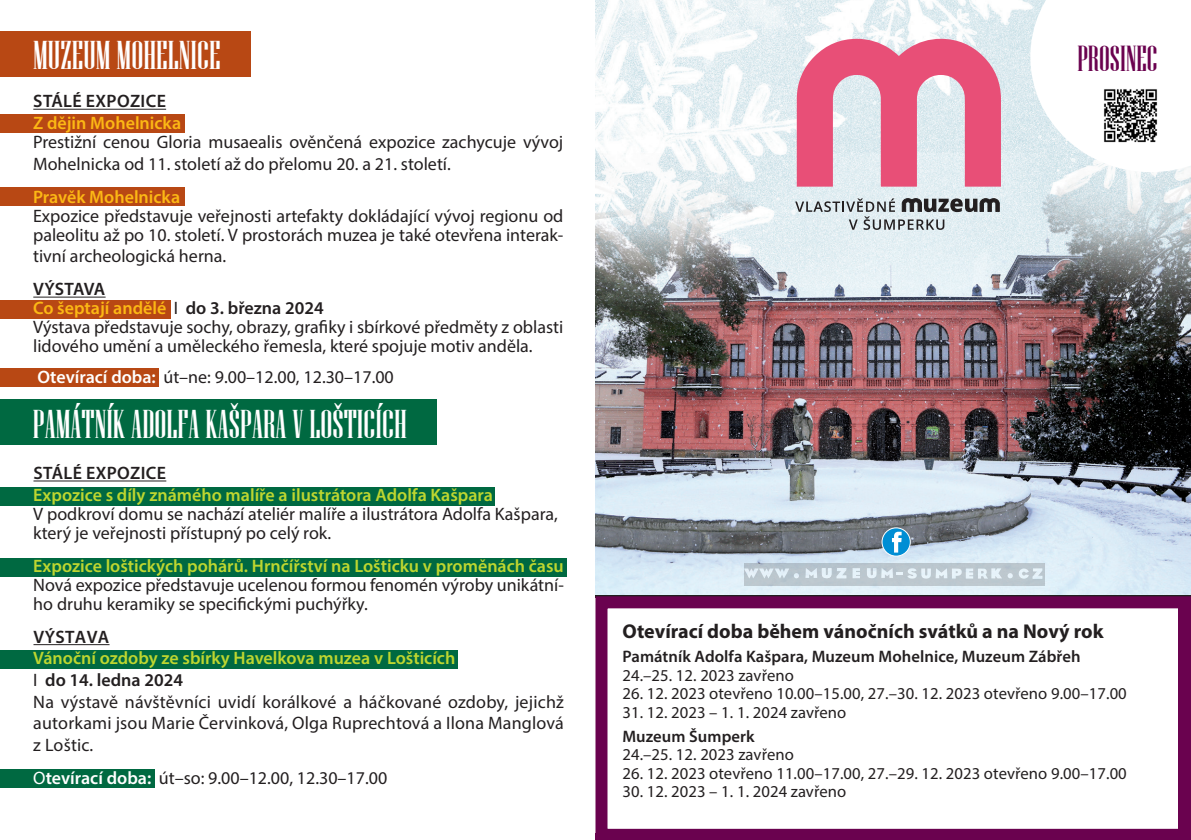
<style>
.page{position:relative;width:1191px;height:840px;background:#fff}
.page>*{position:absolute;margin:0;border:0;box-sizing:border-box;transform-origin:0 0}
.t1{font:40px "Niagara Solid";color:#fff}
.t2{font:40px "Inge Upright";color:#fff}
.t3{font:36px "Niagara Solid";color:#6a024f}
.t4{font:700 20px "Myriad Pro";color:#231f20}
.t5{font:18px/19px "Myriad Pro";color:#231f20}
.t6{font:600 18px "Myriad Pro";color:#bed630}
.t7{font:600 18px "Myriad Pro";color:#fcb814}
.t8{font:600 18px "Myriad Pro";letter-spacing:.02em;color:#231f20}
.t9{font:600 18px "Myriad Pro";color:#231f20}
.t10{font:600 18px "Myriad Pro";letter-spacing:-.02em;color:#231f20}
.t11{font:16.6px "Myriad Pro";letter-spacing:.005em;color:#231f20}
.t12{font:600 16.6px "Myriad Pro";letter-spacing:.005em;color:#231f20}
.s1{font-weight:400;color:#231f20}
.s2{color:#231f20}
.s3{font-weight:600;color:#fff}
.s4{font-weight:400}
.s5{color:#fff}
</style>
<div class="page">
<div style="left:0;top:368px;width:159px;height:18px;background:#b84814"></div>
<div style="left:0;top:300px;width:170px;height:19px;background:#b84814"></div>
<div style="left:0;top:187px;width:184px;height:19px;background:#b84814"></div>
<div style="left:0;top:650px;width:458px;height:18px;background:#006941"></div>
<div style="left:0;top:768px;width:154px;height:19px;background:#006941"></div>
<img style="left:595px;top:0;width:596px;height:594px">
<div style="left:0;top:115px;width:184px;height:18px;background:#b84814"></div>
<div style="left:0;top:399px;width:437px;height:45px;background:#006941"></div>
<div style="left:0;top:486px;width:494px;height:19px;background:#006941"></div>
<div style="left:0;top:557px;width:566px;height:19px;background:#006941"></div>
<hr style="left:33px;top:480px;width:133px;height:1px;background:#231f20">
<hr style="left:33px;top:643px;width:76px;height:1px;background:#231f20">
<div style="left:0;top:31px;width:251px;height:45px;background:#b84814"></div>
<hr style="left:33px;top:109px;width:133px;height:1px;background:#231f20">
<hr style="left:33px;top:296px;width:73px;height:1px;background:#231f20">
<div style="left:595px;top:596px;width:596px;height:243px;border:12px solid #6a024f"></div>
<div style="left:595px;top:832px;width:596px;height:7px;background:#6a024f"></div>
<div style="left:1179px;top:597px;width:12px;height:242px;background:#6a024f"></div>
<svg style="left:796px;top:39px;width:205px;height:147px;background:#e58fa8"></svg>
<svg style="left:795px;top:197px;width:205px;height:33px;background:#b4bcc0"></svg>
<svg style="left:1030px;top:0;width:161px;height:172px"></svg>
<img style="left:1101px;top:86px;width:58px;height:58px">
<div style="left:744px;top:562px;width:300px;height:23px;background:#bbc7ce"></div>
<svg style="left:744px;top:568px;width:55px;height:10px"></svg>
<svg style="left:852px;top:568px;width:8px;height:10px"></svg>
<svg style="left:805px;top:568px;width:41px;height:10px"></svg>
<svg style="left:867px;top:568px;width:145px;height:10px"></svg>
<svg style="left:1018px;top:568px;width:24px;height:10px"></svg>
<svg style="left:882px;top:527px;width:28px;height:29px"></svg>
<div style="left:881px;top:527px;width:29px;height:29px;border:1px solid #fff;border-radius:50%"></div>
<svg style="left:892px;top:531px;width:9px;height:21px"></svg>
<p class="t1" style="left:33px;top:34px;width:189px">MUZEUM MOHELNICE</p>
<p class="t8" style="left:33px;top:90px;width:134px">STÁLÉ EXPOZICE</p>
<p class="t7" style="left:33px;top:111px;width:149px">Z dějin Mohelnicka</p>
<p class="t5" style="left:33px;top:131px;width:532px;line-height:21.6px">Prestižní cenou Gloria musaealis ověnčená expozice zachycuje vývoj<br>Mohelnicka od 11. století až do přelomu 20. a 21. století.</p>
<p class="t7" style="left:33px;top:185px;width:148px">Pravěk Mohelnicka</p>
<p class="t5" style="left:33px;top:206px;width:532px">Expozice představuje veřejnosti artefakty dokládající vývoj regionu od paleolitu až po 10. století. V prostorách muzea je také otevřena interak-</p>
<p class="t5" style="left:33px;top:246px;width:195px">tivní archeologická herna.</p>
<p class="t10" style="left:33px;top:277px;width:74px">VÝSTAVA</p>
<p class="t7" style="left:33px;top:296px;width:292px">Co šeptají andělé <span class="s1">I</span> <span class="s2">do 3. března 2024</span></p>
<p class="t5" style="left:33px;top:317px;width:532px">Výstava představuje sochy, obrazy, grafiky i sbírkové předměty z oblasti lidového umění a uměleckého řemesla, které spojuje motiv anděla.</p>
<p class="t5" style="left:37px;top:367px;width:358px"><span class="s3">Otevírací doba:</span> út–ne: 9.00–12.00, 12.30–17.00</p>
<p class="t2" style="left:34px;top:54px;width:114px">Muzeum mohelnic</p>
<p class="t1" style="left:33px;top:403px;width:375px">PAMÁTNÍK ADOLFA KAŠPARA V LOŠTICÍCH</p>
<p class="t8" style="left:33px;top:461px;width:134px">STÁLÉ EXPOZICE</p>
<p class="t6" style="left:33px;top:483px;width:461px">Expozice s díly známého malíře a ilustrátora Adolfa Kašpara</p>
<p class="t5" style="left:33px;top:503px;width:526px">V podkroví domu se nachází ateliér malíře a ilustrátora Adolfa Kašpara,</p>
<p class="t5" style="left:33px;top:522px;width:299px">který je veřejnosti přístupný po celý rok.</p>
<p class="t6" style="left:33px;top:554px;width:532px">Expozice loštických pohárů. Hrnčířství na Lošticku v proměnách času</p>
<p class="t5" style="left:33px;top:574px;width:532px">Nová expozice představuje ucelenou formou fenomén výroby unikátní&shy;ho druhu keramiky se specifickými puchýřky.</p>
<p class="t8" style="left:33px;top:625px;width:77px">VÝSTAVA</p>
<p class="t6" style="left:33px;top:646px;width:423px">Vánoční ozdoby ze sbírky Havelkova muzea v Lošticích</p>
<p class="t9" style="left:33px;top:668px;width:151px"><span class="s4">I</span> do 14. ledna 2024</p>
<p class="t5" style="left:33px;top:690px;width:532px;line-height:21.6px;text-align:justify">Na výstavě návštěvníci uvidí korálkové a háčkované ozdoby, jejichž autorkami jsou Marie Červinková, Olga Ruprechtová a Ilona Manglová z Loštic.</p>
<p class="t5" style="left:33px;top:767px;width:355px"><span class="s5">O</span><span class="s3">tevírací doba:</span> út–so: 9.00–12.00, 12.30–17.00</p>
<p class="t3" style="left:1077px;top:40px;width:82px">PROSINEC</p>
<p class="t4" style="left:622px;top:617px;width:483px">Otevírací doba během vánočních svátků a na Nový rok</p>
<p class="t12" style="left:622px;top:645px;width:460px">Památník Adolfa Kašpara, Muzeum Mohelnice, Muzeum Zábřeh</p>
<p class="t11" style="left:622px;top:664px;width:173px">24.–25. 12. 2023 zavřeno</p>
<p class="t11" style="left:622px;top:683px;width:506px">26. 12. 2023 otevřeno 10.00–15.00, 27.–30. 12. 2023 otevřeno 9.00–17.00</p>
<p class="t11" style="left:622px;top:701px;width:225px">31. 12. 2023 – 1. 1. 2024 zavřeno</p>
<p class="t12" style="left:622px;top:725px;width:134px">Muzeum Šumperk</p>
<p class="t11" style="left:622px;top:744px;width:173px">24.–25. 12. 2023 zavřeno</p>
<p class="t11" style="left:622px;top:762px;width:506px">26. 12. 2023 otevřeno 11.00–17.00, 27.–29. 12. 2023 otevřeno 9.00–17.00</p>
<p class="t11" style="left:622px;top:781px;width:225px">30. 12. 2023 – 1. 1. 2024 zavřeno</p>
</div>
